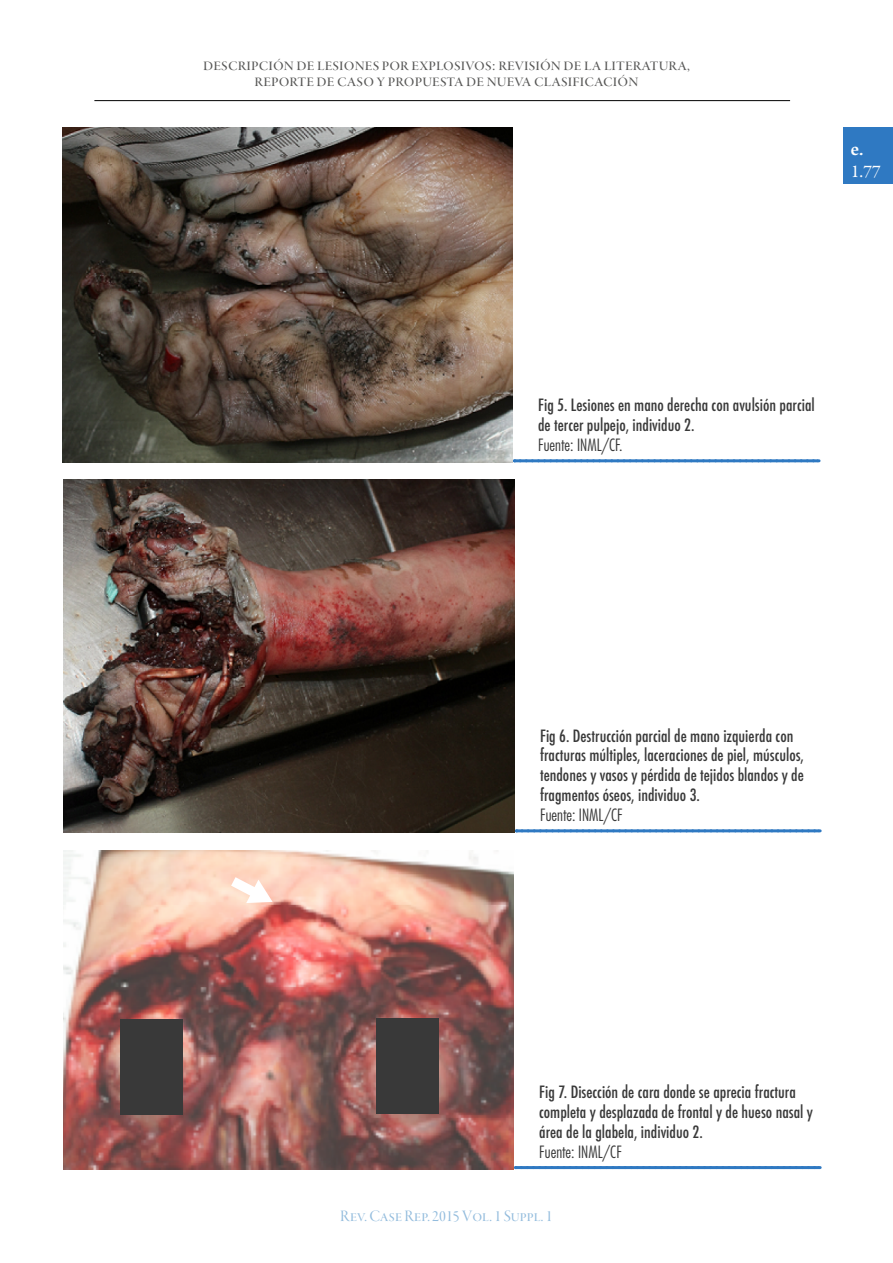
<style>
.page{position:relative;width:893px;height:1263px;background:#fff}
.page>*{position:absolute;margin:0;border:0;box-sizing:border-box;transform-origin:0 0}
.t1{font:18px/16.5px "Garamond Premr Pro Disp";letter-spacing:.005em;color:#575756;text-align:center}
.t2{font:18px "Garamond Premr Pro";color:#fff}
.t3{font:700 18px "Ancizar Serif";color:#fff}
.t4{font:500 condensed 16.5px/19.8px "Futura";color:#393939}
.t5{font:300 condensed 16.5px "Futura Std";color:#393939}
.t6{font:16.5px "Garamond Premr Pro Disp";letter-spacing:.005em;color:#93bcdd}
</style>
<div class="page">
<hr style="left:94px;top:100px;width:696px;height:1px;background:#000">
<div style="left:843px;top:128px;width:50px;height:56px;background:#2f79c2"></div>
<svg style="left:516px;top:829px;width:304px;height:3px"></svg>
<svg style="left:515px;top:1166px;width:305px;height:3px"></svg>
<svg style="left:514px;top:459px;width:305px;height:3px"></svg>
<img style="left:63px;top:128px;width:450px;height:335px">
<img style="left:64px;top:479px;width:450px;height:353px">
<img style="left:64px;top:850px;width:450px;height:319px">
<svg style="left:231px;top:877px;width:42px;height:26px"></svg>
<div style="left:121px;top:1020px;width:62px;height:95px;background:#393939"></div>
<div style="left:376px;top:1019px;width:62px;height:95px;background:#393939"></div>
<p class="t1" style="left:203px;top:57px;width:488px">descripción de lesiones por explosivos: revisión de la literatura, reporte de caso y propuesta de nueva clasificación</p>
<p class="t3" style="left:851px;top:139px;width:14px">e.</p>
<p class="t2" style="left:851px;top:160px;width:31px">1.77</p>
<p class="t4" style="left:538px;top:395px;width:278px">Fig 5. Lesiones en mano derecha con avulsión parcial de tercer pulpejo, individuo 2.</p>
<p class="t5" style="left:538px;top:435px;width:86px">Fuente: INML/CF.</p>
<p class="t4" style="left:540px;top:726px;width:265px">Fig 6. Destrucción parcial de mano izquierda con fracturas múltiples, laceraciones de piel, músculos, tendones y vasos y pérdida de tejidos blandos y de fragmentos óseos, individuo 3.</p>
<p class="t5" style="left:540px;top:805px;width:84px">Fuente: INML/CF</p>
<p class="t4" style="left:539px;top:1082px;width:275px">Fig 7. Disección de cara donde se aprecia fractura completa y desplazada de frontal y de hueso nasal y área de la glabela, individuo 2.</p>
<p class="t5" style="left:539px;top:1142px;width:84px">Fuente: INML/CF</p>
<p class="t6" style="left:340px;top:1207px;width:214px">Rev. Case Rep. 2015 Vol. 1 Suppl. 1</p>
</div>
